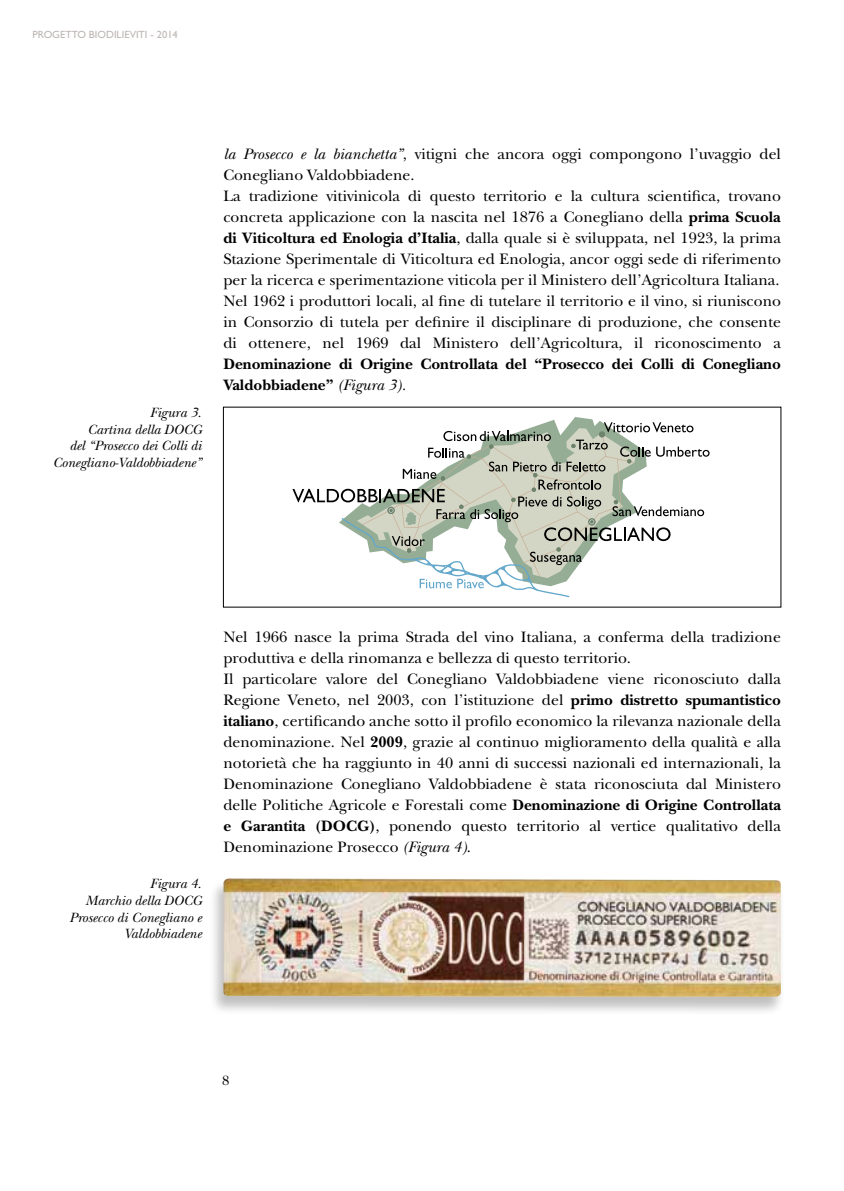
<style>
.page{position:relative;width:844px;height:1191px;background:#fff}
.page>*{position:absolute;margin:0;border:0;box-sizing:border-box;transform-origin:0 0}
.t1{font:15.75px/21px "New Baskerville Std";color:#000}
.t2{font:700 15.75px/21px "New Baskerville Std";color:#000}
.t3{font:italic 14px/16.8px "New Baskerville Std";color:#000;text-align:right}
.t4{font:14px "New Baskerville Std";color:#000}
.t5{font:10.5px "Gill Sans Std";color:#bdb6b3}
.s1{font-style:italic}
.s2{font-weight:700}
.s3{font-weight:400;font-style:italic}
</style>
<div class="page">
<svg style="left:292px;top:422px;width:417px;height:175px"></svg>
<div style="left:209px;top:878px;width:576px;height:138px;background:#000;opacity:.25"></div>
<img style="left:223px;top:878px;width:557px;height:119px">
<p class="t5" style="left:33px;top:28px;width:147px">PROGETTO BIODILIEVITI - 2014</p>
<p class="t3" style="left:53px;top:404px;width:150px">Figura 3.<br>Cartina della DOCG<br>del “Prosecco dei Colli di<br>Conegliano-Valdobbiadene”</p>
<p class="t1" style="left:223px;top:144px;width:559px"><span class="s1">la Prosecco e la bianchetta”</span>, vitigni che ancora oggi compongono l’uvaggio del Conegliano Valdobbiadene.<br>La tradizione vitivinicola di questo territorio e la cultura scientifica, trovano concreta applicazione con la nascita nel 1876 a Conegliano della <span class="s2">prima Scuola di Viticoltura ed Enologia d’Italia</span>, dalla quale si è sviluppata, nel 1923, la prima Stazione Sperimentale di Viticoltura ed Enologia, ancor oggi sede di riferimento per la ricerca e sperimentazione viticola per il Ministero dell’Agricoltura Italiana.<br>Nel 1962 i produttori locali, al fine di tutelare il territorio e il vino, si riuniscono in Consorzio di tutela per definire il disciplinare di produzione, che consente di ottenere, nel 1969 dal Ministero dell’Agricoltura, il riconoscimento a</p>
<p class="t2" style="left:223px;top:353px;width:559px">Denominazione di Origine Controllata del “Prosecco dei Colli di Conegliano<br>Valdobbiadene” <span class="s3">(Figura 3).</span></p>
<p class="t3" style="left:69px;top:875px;width:133px">Figura 4.<br>Marchio della DOCG<br>Prosecco di Conegliano e<br>Valdobbiadene</p>
<p class="t1" style="left:223px;top:627px;width:559px">Nel 1966 nasce la prima Strada del vino Italiana, a conferma della tradizione produttiva e della rinomanza e bellezza di questo territorio.<br>Il particolare valore del Conegliano Valdobbiadene viene riconosciuto dalla Regione Veneto, nel 2003, con l’istituzione del <span class="s2">primo distretto spumantistico italiano</span>, certificando anche sotto il profilo economico la rilevanza nazionale della denominazione. Nel <span class="s2">2009</span>, grazie al continuo miglioramento della qualità e alla notorietà che ha raggiunto in 40 anni di successi nazionali ed internazionali, la Denominazione Conegliano Valdobbiadene è stata riconosciuta dal Ministero delle Politiche Agricole e Forestali come <span class="s2">Denominazione di Origine Controllata e Garantita (DOCG)</span>, ponendo questo territorio al vertice qualitativo della Denominazione Prosecco <span class="s1">(Figura 4)</span>.</p>
<p class="t4" style="left:222px;top:1072px;width:9px">8</p>
</div>
